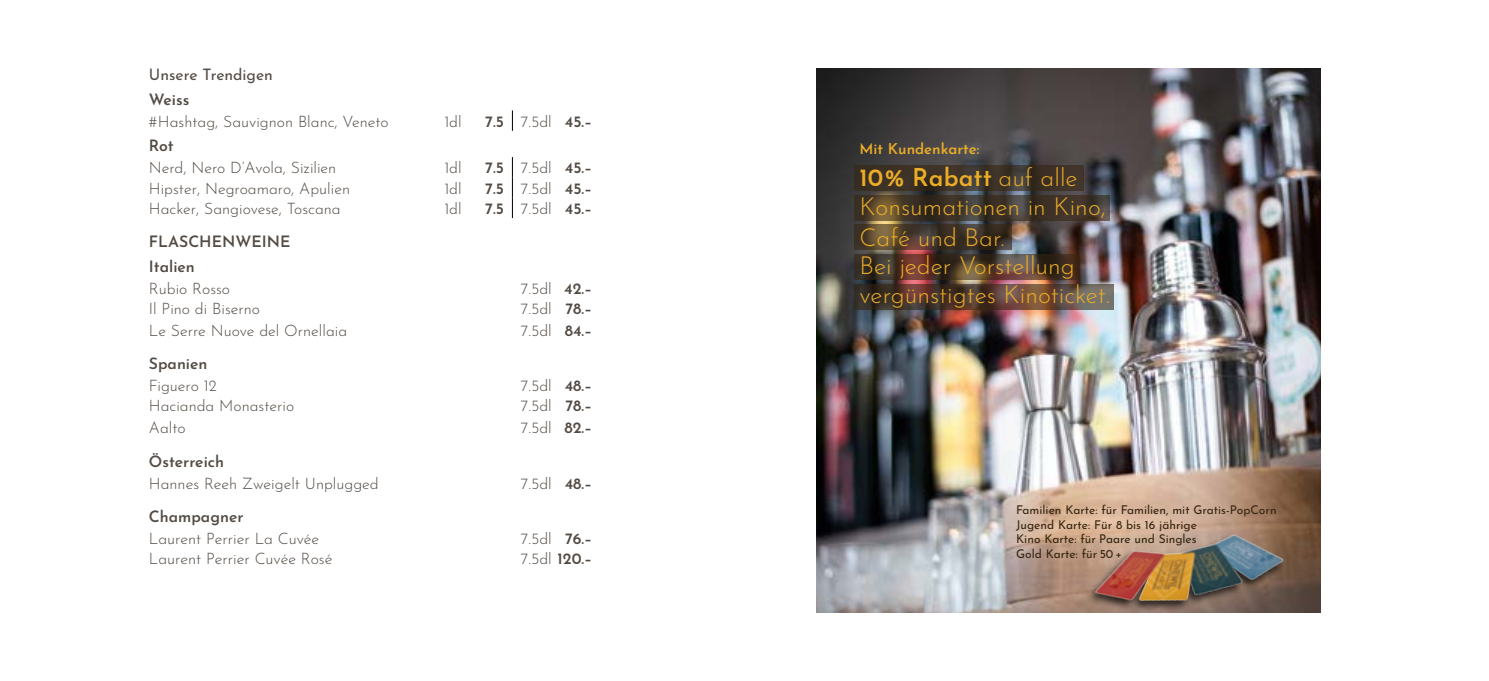
<style>
.page{position:relative;width:1489px;height:681px;background:#fff}
.page>*{position:absolute;margin:0;border:0;box-sizing:border-box;transform-origin:0 0}
.t1{font:300 24.75px/28.5px "Josefin Sans";color:#ebad28}
.t2{font:300 15.75px "Josefin Sans";color:#524a43}
.t3{font:600 15.75px/24.6px "Josefin Sans";color:#524a43}
.t4{font:15.75px "Josefin Sans";color:#524a43}
.t5{font:600 15px "Josefin Sans";color:#ebad28}
.t6{font:12px/14.4px "Josefin Sans";color:#362512}
.s1{font-weight:300}
.s2{font-weight:600}
</style>
<div class="page">
<svg style="left:512px;top:110px;width:1px;height:21px"></svg>
<svg style="left:512px;top:157px;width:1px;height:61px"></svg>
<img style="left:816px;top:68px;width:504px;height:544px">
<img style="left:1080px;top:518px;width:221px;height:95px">
<img style="left:1087px;top:520px;width:203px;height:93px">
<svg style="left:854px;top:165px;width:229px;height:25px;background:#3c3228"></svg>
<svg style="left:854px;top:195px;width:255px;height:25px;background:#44382c"></svg>
<svg style="left:854px;top:225px;width:157px;height:25px;background:#493a2b"></svg>
<svg style="left:854px;top:254px;width:225px;height:26px;background:#4f392c"></svg>
<svg style="left:854px;top:284px;width:259px;height:26px;background:#584338"></svg>
<p class="t4" style="left:149px;top:63px;width:126px">Unsere Trendigen</p>
<p class="t3" style="left:149px;top:85px;width:42px">Weiss</p>
<p class="t2" style="left:149px;top:109px;width:241px">#Hashtag, Sauvignon Blanc, Veneto</p>
<p class="t2" style="left:444px;top:109px;width:19px">1dl</p>
<p class="t3" style="left:485px;top:107px;width:109px">7.5 <span class="s1">7.5dl</span> 45.–</p>
<p class="t3" style="left:149px;top:132px;width:26px">Rot</p>
<p class="t2" style="left:149px;top:156px;width:189px">Nerd, Nero D’Avola, Sizilien</p>
<p class="t2" style="left:444px;top:156px;width:19px">1dl</p>
<p class="t3" style="left:485px;top:154px;width:109px">7.5 <span class="s1">7.5dl</span> 45.–</p>
<p class="t2" style="left:149px;top:176px;width:203px">Hipster, Negroamaro, Apulien</p>
<p class="t2" style="left:444px;top:176px;width:19px">1dl</p>
<p class="t3" style="left:485px;top:174px;width:109px">7.5 <span class="s1">7.5dl</span> 45.–</p>
<p class="t2" style="left:149px;top:196px;width:193px">Hacker, Sangiovese, Toscana</p>
<p class="t2" style="left:444px;top:196px;width:19px">1dl</p>
<p class="t3" style="left:485px;top:195px;width:109px">7.5 <span class="s1">7.5dl</span> 45.–</p>
<p class="t3" style="left:149px;top:228px;width:143px">FLASCHENWEINE<br>Italien</p>
<p class="t2" style="left:149px;top:276px;width:83px">Rubio Rosso</p>
<p class="t2" style="left:521px;top:276px;width:73px">7.5dl <span class="s2">42.–</span></p>
<p class="t2" style="left:149px;top:296px;width:113px">Il Pino di Biserno</p>
<p class="t2" style="left:521px;top:296px;width:73px">7.5dl <span class="s2">78.–</span></p>
<p class="t2" style="left:149px;top:318px;width:200px">Le Serre Nuove del Ornellaia</p>
<p class="t2" style="left:521px;top:318px;width:73px">7.5dl <span class="s2">84.–</span></p>
<p class="t3" style="left:149px;top:350px;width:60px">Spanien</p>
<p class="t2" style="left:149px;top:373px;width:69px">Figuero 12</p>
<p class="t2" style="left:521px;top:373px;width:73px">7.5dl <span class="s2">48.–</span></p>
<p class="t2" style="left:149px;top:394px;width:147px">Hacianda Monasterio</p>
<p class="t2" style="left:521px;top:394px;width:73px">7.5dl <span class="s2">78.–</span></p>
<p class="t2" style="left:149px;top:416px;width:38px">Aalto</p>
<p class="t2" style="left:521px;top:416px;width:73px">7.5dl <span class="s2">82.–</span></p>
<p class="t3" style="left:149px;top:447px;width:77px">Österreich</p>
<p class="t2" style="left:149px;top:471px;width:231px">Hannes Reeh Zweigelt Unplugged</p>
<p class="t2" style="left:521px;top:471px;width:73px">7.5dl <span class="s2">48.–</span></p>
<p class="t3" style="left:149px;top:502px;width:96px">Champagner</p>
<p class="t2" style="left:149px;top:526px;width:172px">Laurent Perrier La Cuvée</p>
<p class="t2" style="left:521px;top:526px;width:73px">7.5dl <span class="s2">76.–</span></p>
<p class="t2" style="left:149px;top:546px;width:185px">Laurent Perrier Cuvée Rosé</p>
<p class="t2" style="left:521px;top:546px;width:73px">7.5dl <span class="s2">120.–</span></p>
<p class="t5" style="left:859px;top:138px;width:121px">Mit Kundenkarte:</p>
<h1 class="t1" style="left:859px;top:161px;width:248px"><span class="s2">10 % Rabatt</span> auf alle<br>Konsumationen in Kino,</h1>
<h1 class="t1" style="left:859px;top:221px;width:252px">Café und Bar.<br>Bei jeder Vorstellung vergünstigtes Kinoticket.</h1>
<p class="t6" style="left:1016px;top:501px;width:262px">Familien Karte: für Familien, mit Gratis-PopCorn Jugend Karte: Für 8 bis 16 jährige<br>Kino Karte: für Paare und Singles<br>Gold Karte: für 50 +</p>
</div>
